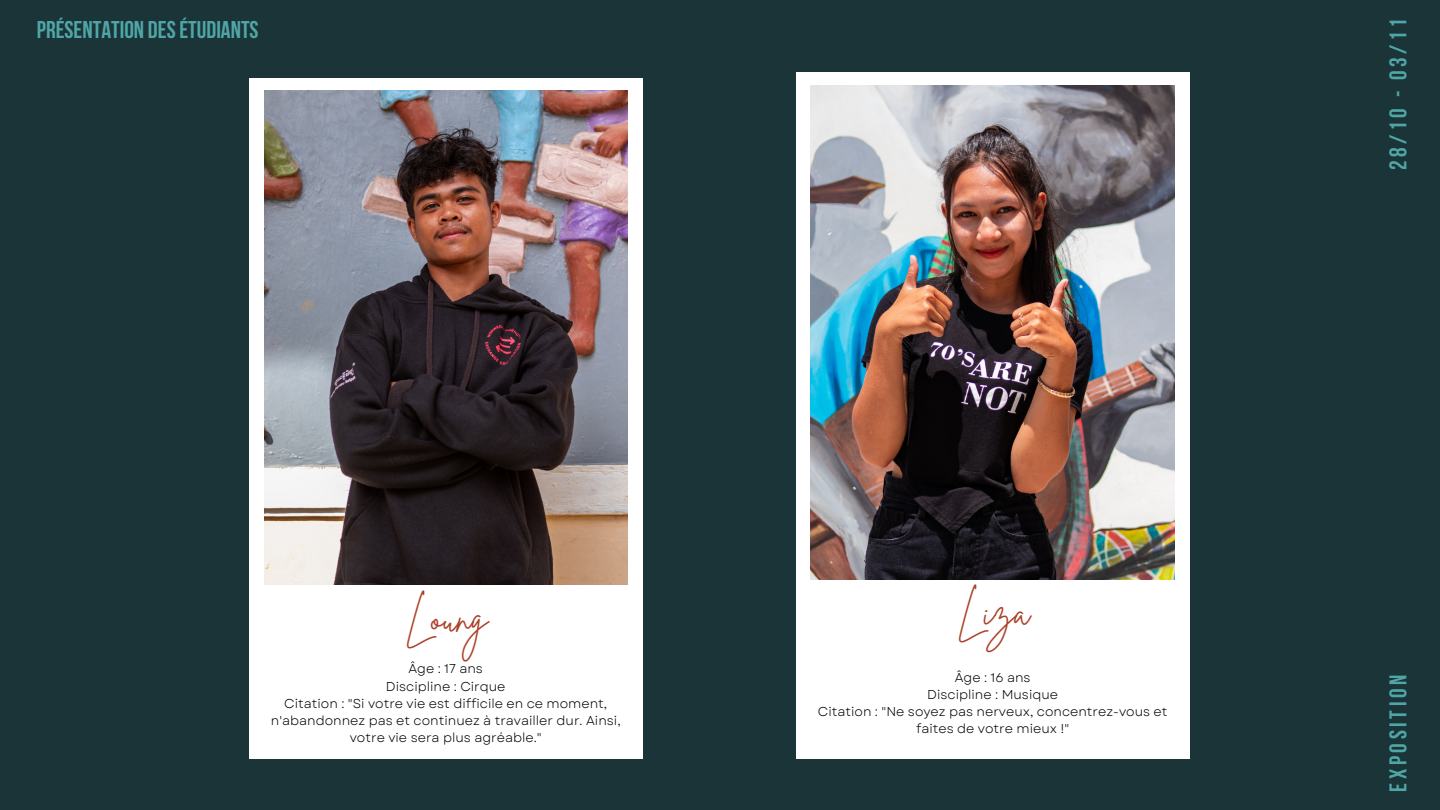
<style>
.page{position:relative;width:1440px;height:810px;background:#1a3438}
.page>*{position:absolute;margin:0;border:0;box-sizing:border-box;transform-origin:0 0}
.t1{font:38.9px "Brittany Signature";color:#ab4028}
.t2{font:700 24.1px "Bebas Neue";color:#50a6a6}
.t3{font:700 24.1px "Bebas Neue";letter-spacing:.15em;color:#50a6a6}
.t4{font:12.8px/17.1px "Garet";color:#000;text-align:center}
</style>
<div class="page">
<div style="left:250px;top:78px;width:393px;height:681px;background:#fff"></div>
<div style="left:796px;top:73px;width:394px;height:686px;background:#fff"></div>
<img style="left:264px;top:91px;width:364px;height:494px">
<img style="left:811px;top:85px;width:364px;height:494px">
<p class="t2" style="left:37px;top:20px;width:223px">PRÉSENTATION DESÉTUDIANTS</p>
<p class="t1" style="left:405px;top:593px;width:84px">Loung</p>
<p class="t1" style="left:957px;top:587px;width:74px">Liza</p>
<p class="t4" style="left:955px;top:669px;width:77px">Âge : 16 ans</p>
<p class="t4" style="left:927px;top:686px;width:132px">Discipline : Musique</p>
<p class="t4" style="left:818px;top:703px;width:351px">Citation : "Ne soyez pas nerveux, concentrez-vous et faites de votre mieux !"</p>
<p class="t4" style="left:408px;top:661px;width:76px">Âge : 17 ans</p>
<p class="t4" style="left:386px;top:678px;width:121px">Discipline : Cirque</p>
<p class="t4" style="left:271px;top:695px;width:351px">Citation : "Si votre vie est difficile en ce moment, n'abandonnez pas et continuez à travailler dur. Ainsi, votre vie sera plus agréable."</p>
<p class="t2" style="left:1389px;top:170px;width:153px;rotate:-90deg">28/10 - 03/11</p>
<p class="t3" style="left:1389px;top:792px;width:119px;rotate:-90deg">EXPOSITION</p>
</div>
